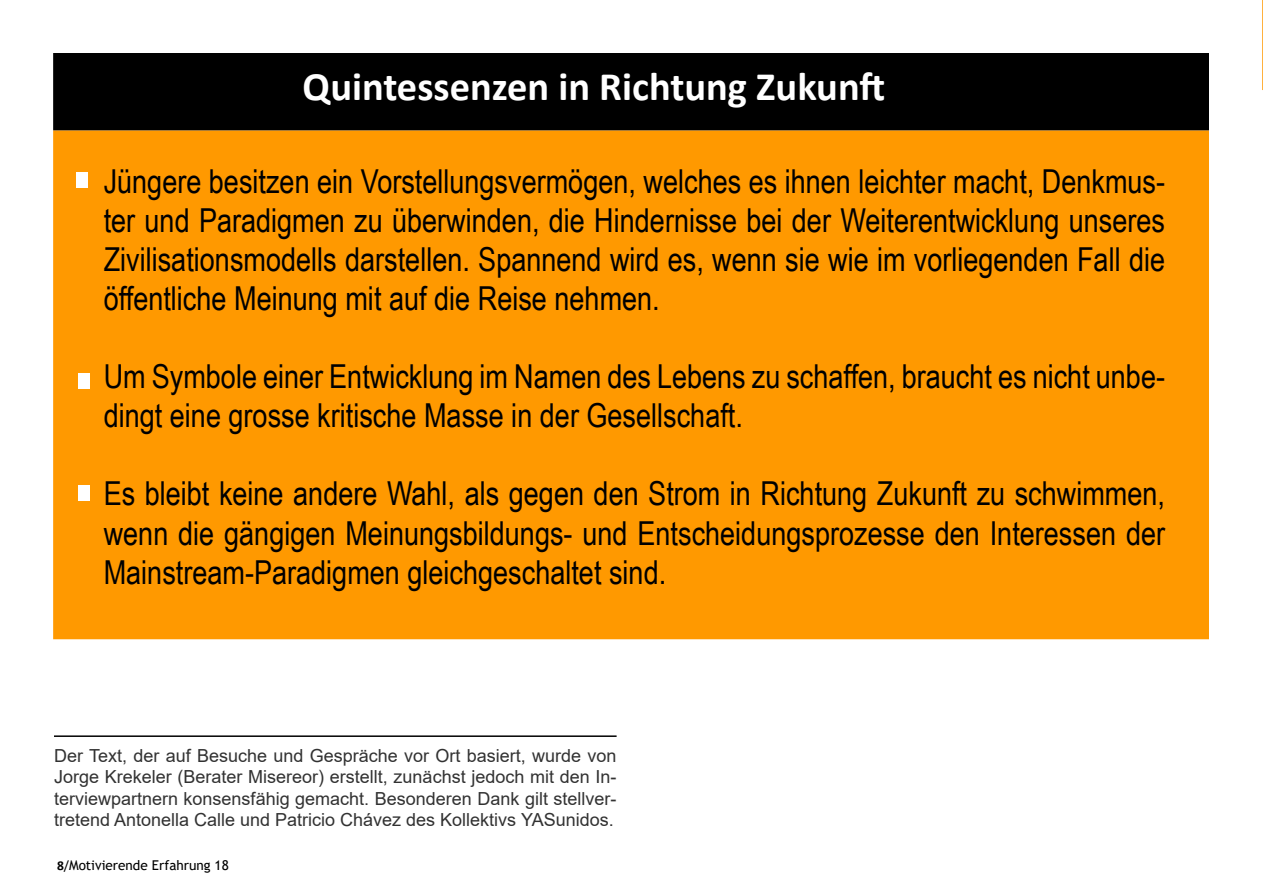
<style>
.page{position:relative;width:1263px;height:893px;background:#fff}
.page>*{position:absolute;margin:0;border:0;box-sizing:border-box;transform-origin:0 0}
.t1{font:700 40.5px "Calibri";color:#fff}
.t2{font:33px/39px "Arial Narrow";color:#000;text-align:justify}
.t3{font:18px/21.6px "Arial";color:#323232;text-align:justify}
.t4{font:13.5px "Trebuchet MS";color:#000}
.s1{font-family:"Calibri";font-weight:700}
.s2{font-family:"Calibri"}
</style>
<div class="page">
<hr style="left:54px;top:735px;width:563px;height:2px;background:#000">
<div style="left:54px;top:131px;width:1154px;height:507px;background:#f90"></div>
<div style="left:54px;top:54px;width:1154px;height:76px;background:#000"></div>
<div style="left:53px;top:53px;width:1156px;height:77px;border:2px solid #000"></div>
<div style="left:76px;top:173px;width:12px;height:15px;background:#fff"></div>
<div style="left:79px;top:373px;width:11px;height:16px;background:#fff"></div>
<div style="left:79px;top:485px;width:11px;height:16px;background:#fff"></div>
<svg style="left:1262px;top:0;width:1px;height:90px"></svg>
<p class="t1" style="left:303px;top:58px;width:584px">Quintessenzen in Richtung Zukunft</p>
<p class="t2" style="left:104px;top:161px;width:1063px">Jüngere besitzen ein Vorstellungsvermögen, welches es ihnen leichter macht, Denkmus&shy;ter und Paradigmen zu überwinden, die Hindernisse bei der Weiterentwicklung unseres Zivilisationsmodells darstellen. Spannend wird es, wenn sie wie im vorliegenden Fall die öffentliche Meinung mit auf die Reise nehmen.</p>
<p class="t2" style="left:104px;top:356px;width:1063px">Um Symbole einer Entwicklung im Namen des Lebens zu schaffen, braucht es nicht unbe&shy;dingt eine grosse kritische Masse in der Gesellschaft.</p>
<p class="t2" style="left:104px;top:473px;width:1063px">Es bleibt keine andere Wahl, als gegen den Strom in Richtung Zukunft zu schwimmen, wenn die gängigen Meinungsbildungs- und Entscheidungsprozesse den Interessen der Mainstream-Paradigmen gleichgeschaltet sind.</p>
<p class="t3" style="left:54px;top:744px;width:564px">Der Text, der auf Besuche und Gespräche vor Ort basiert, wurde von Jorge Krekeler (Berater Misereor) erstellt, zunächst jedoch mit den In&shy;terviewpartnern konsensfähig gemacht. Besonderen Dank gilt stellver&shy;tretend Antonella Calle und Patricio Chávez des Kollektivs YASunidos.</p>
<p class="t4" style="left:57px;top:857px;width:173px"><span class="s1">8</span><span class="s2">/</span>Motivierende Erfahrung 18</p>
</div>
